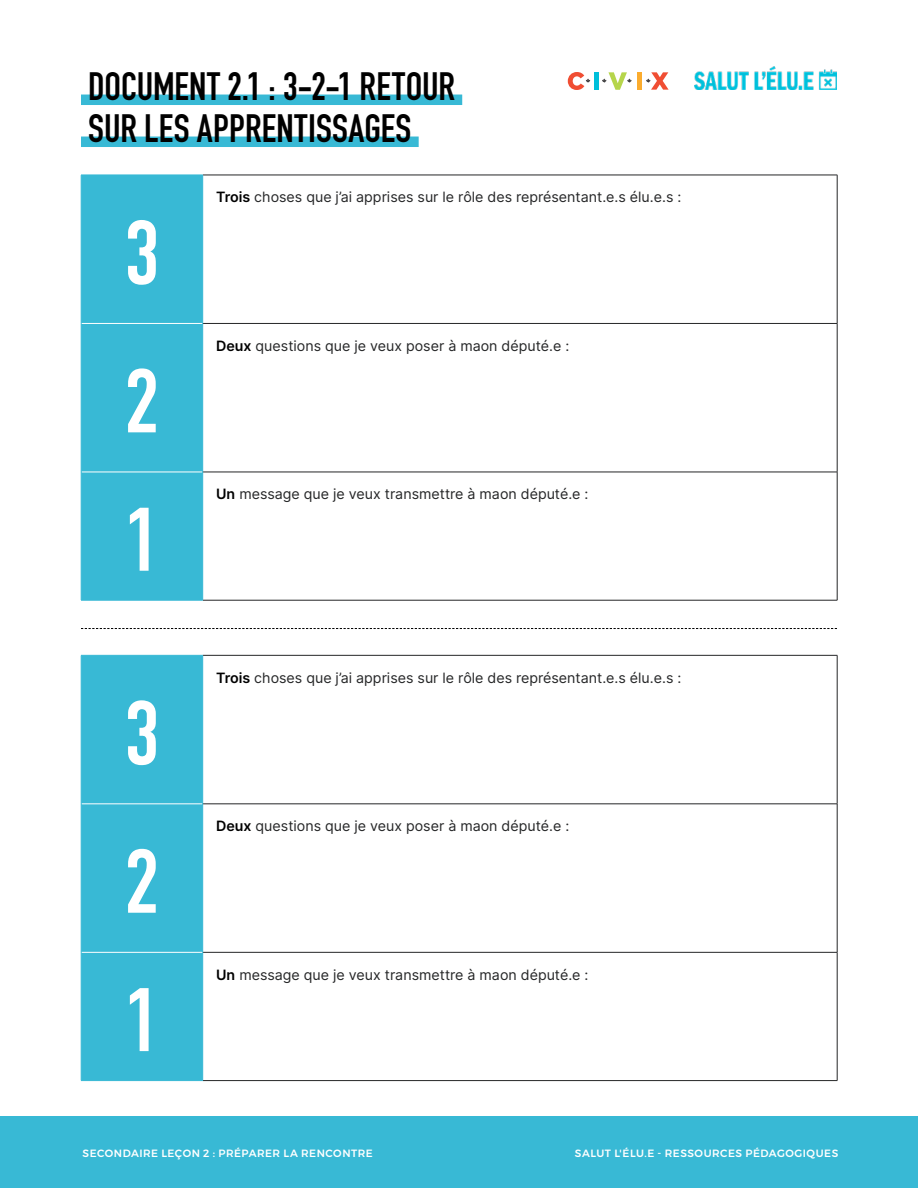
<style>
.page{position:relative;width:918px;height:1188px;background:#fff}
.page>*{position:absolute;margin:0;border:0;box-sizing:border-box;transform-origin:0 0}
.Body{font:90px "DIN Condensed";color:#fff}
.t1{font:700 39px/42px "DIN Condensed";letter-spacing:.005em;color:#000}
.Body-2{font:14.25px "Inter";color:#252627}
.t2{font:500 10.5px "Montserrat";letter-spacing:.05em;color:#fff}
.s1{font-weight:600;color:#000}
</style>
<div class="page">
<div style="left:81px;top:95px;width:381px;height:10px;background:#38b9d5"></div>
<div style="left:81px;top:137px;width:338px;height:10px;background:#38b9d5"></div>
<div style="left:82px;top:176px;width:120px;height:424px;background:#38b9d5"></div>
<hr style="left:203px;top:175px;width:634px;height:1px;background:#252627">
<hr style="left:837px;top:175px;width:1px;height:148px;background:#252627">
<hr style="left:203px;top:323px;width:634px;height:1px;background:#252627">
<hr style="left:837px;top:324px;width:1px;height:148px;background:#252627">
<hr style="left:203px;top:472px;width:634px;height:1px;background:#252627">
<hr style="left:837px;top:472px;width:1px;height:128px;background:#252627">
<hr style="left:203px;top:600px;width:634px;height:1px;background:#252627">
<hr style="left:81px;top:323px;width:121px;height:1px;background:#fff">
<hr style="left:81px;top:472px;width:121px;height:1px;background:#fff">
<hr style="left:81px;top:175px;width:122px;height:1px;background:#38b9d5">
<hr style="left:81px;top:175px;width:1px;height:148px;background:#38b9d5">
<hr style="left:202px;top:175px;width:1px;height:148px;background:#38b9d5">
<hr style="left:81px;top:323px;width:1px;height:149px;background:#38b9d5">
<hr style="left:202px;top:323px;width:1px;height:149px;background:#38b9d5">
<hr style="left:81px;top:472px;width:1px;height:128px;background:#38b9d5">
<hr style="left:202px;top:472px;width:1px;height:128px;background:#38b9d5">
<hr style="left:81px;top:600px;width:122px;height:1px;background:#38b9d5">
<svg style="left:81px;top:628px;width:756px;height:1px"></svg>
<div style="left:82px;top:656px;width:120px;height:424px;background:#38b9d5"></div>
<hr style="left:203px;top:655px;width:634px;height:1px;background:#252627">
<hr style="left:837px;top:656px;width:1px;height:148px;background:#252627">
<hr style="left:203px;top:804px;width:634px;height:1px;background:#252627">
<hr style="left:837px;top:804px;width:1px;height:148px;background:#252627">
<hr style="left:203px;top:952px;width:634px;height:1px;background:#252627">
<hr style="left:837px;top:953px;width:1px;height:127px;background:#252627">
<hr style="left:203px;top:1080px;width:634px;height:1px;background:#252627">
<hr style="left:81px;top:804px;width:121px;height:1px;background:#fff">
<hr style="left:81px;top:952px;width:121px;height:1px;background:#fff">
<hr style="left:81px;top:655px;width:122px;height:1px;background:#38b9d5">
<hr style="left:81px;top:656px;width:1px;height:148px;background:#38b9d5">
<hr style="left:202px;top:656px;width:1px;height:148px;background:#38b9d5">
<hr style="left:81px;top:804px;width:1px;height:148px;background:#38b9d5">
<hr style="left:202px;top:804px;width:1px;height:148px;background:#38b9d5">
<hr style="left:81px;top:952px;width:1px;height:128px;background:#38b9d5">
<hr style="left:202px;top:952px;width:1px;height:128px;background:#38b9d5">
<hr style="left:81px;top:1080px;width:122px;height:1px;background:#38b9d5">
<div style="left:0;top:1116px;width:918px;height:72px;background:#38b9d5"></div>
<div style="left:594px;top:72px;width:5px;height:18px;background:#00bfda"></div>
<hr style="left:637px;top:72px;width:4px;height:18px;background:#fbac2e">
<svg style="left:602px;top:72px;width:30px;height:18px"></svg>
<svg style="left:646px;top:72px;width:23px;height:18px"></svg>
<svg style="left:568px;top:72px;width:22px;height:18px"></svg>
<img style="left:695px;top:66px;width:142px;height:24px">
<h2 class="t1" style="left:88px;top:65px;width:368px">DOCUMENT 2.1 : 3-2-1 RETOUR<br>SUR LES APPRENTISSAGES</h2>
<p class="Body" style="left:123px;top:203px;width:39px">3</p>
<p class="Body" style="left:123px;top:351px;width:39px">2</p>
<p class="Body" style="left:123px;top:490px;width:39px">1</p>
<p class="Body" style="left:123px;top:683px;width:39px">3</p>
<p class="Body" style="left:123px;top:832px;width:39px">2</p>
<p class="Body" style="left:123px;top:970px;width:39px">1</p>
<p class="Body-2" style="left:216px;top:187px;width:467px"><span class="s1">Trois</span> choses que j’ai apprises sur le rôle des représentant.e.s élu.e.s :</p>
<p class="Body-2" style="left:216px;top:335px;width:355px"><span class="s1">Deux</span> questions que je veux poser à maon député.e :</p>
<p class="Body-2" style="left:216px;top:484px;width:374px"><span class="s1">Un</span> message que je veux transmettre à maon député.e :</p>
<p class="Body-2" style="left:216px;top:667px;width:467px"><span class="s1">Trois</span> choses que j’ai apprises sur le rôle des représentant.e.s élu.e.s :</p>
<p class="Body-2" style="left:216px;top:816px;width:355px"><span class="s1">Deux</span> questions que je veux poser à maon député.e :</p>
<p class="Body-2" style="left:216px;top:964px;width:374px"><span class="s1">Un</span> message que je veux transmettre à maon député.e :</p>
<p class="t2" style="left:83px;top:1145px;width:292px">SECONDAIRE LEÇON 2 : PRÉPARER LA RENCONTRE</p>
<p class="t2" style="left:575px;top:1145px;width:265px">SALUT L'ÉLU.E - RESSOURCES PÉDAGOGIQUES</p>
</div>
